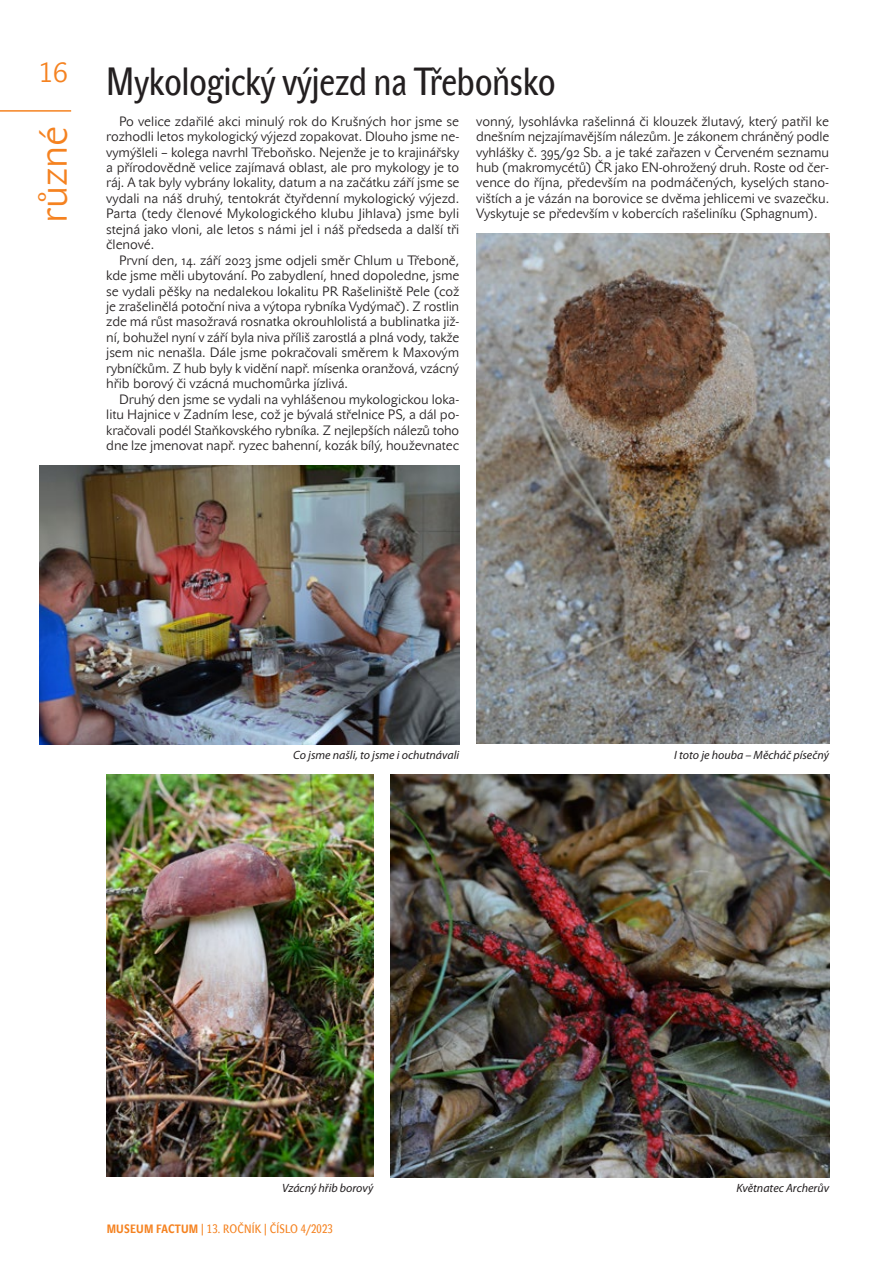
<style>
.page{position:relative;width:893px;height:1263px;background:#fff}
.page>*{position:absolute;margin:0;border:0;box-sizing:border-box;transform-origin:0 0}
.t1{font:39px "John Sans Cond Text CE";color:#231f20}
.kapitola{font:39px "John Sans Lite CE";color:#f58220}
.t2{font:27px "John Sans Lite SCCE";color:#f58220}
.blok{font:13.5px/15.5px "John Sans Lite CE";letter-spacing:-.005em;color:#231f20;text-align:justify}
.popiska{font:italic 12px "Myriad Pro";color:#231f20}
.t3{font:12px "John Sans Cond Text SCCE";letter-spacing:.02em;color:#f58220}
.s1{font-weight:700}
</style>
<div class="page">
<hr style="left:0;top:110px;width:71px;height:2px;background:#f58220">
<img style="left:39px;top:465px;width:420px;height:280px">
<img style="left:476px;top:234px;width:353px;height:510px">
<img style="left:390px;top:774px;width:439px;height:404px">
<img style="left:106px;top:774px;width:267px;height:402px">
<h2 class="t2" style="left:38px;top:57px;width:31px">16</h2>
<h1 class="t1" style="left:106px;top:59px;width:451px">Mykologický výjezd na Třeboňsko</h1>
<p class="blok" style="left:476px;top:113px;width:355px">vonný, lysohlávka rašelinná či klouzek žlutavý, který patřil ke dnešním nejzajímavějším nálezům. Je zákonem chráněný podle vyhlášky č. 395/92 Sb. a je také zařazen v Červeném seznamu hub (makromycétů) ČR jako EN-ohrožený druh. Roste od čer&shy;vence do října, především na podmáčených, kyselých stano&shy;vištích a je vázán na borovice se dvěma jehlicemi ve svazečku.<br>Vyskytuje se především v kobercích rašeliníku (Sphagnum).</p>
<p class="kapitola" style="left:31px;top:223px;width:98px;rotate:-90deg">různé</p>
<p class="blok" style="left:106px;top:113px;width:355px;text-indent:13px">Po velice zdařilé akci minulý rok do Krušných hor jsme se rozhodli letos mykologický výjezd zopakovat. Dlouho jsme ne&shy;vymýšleli – kolega navrhl Třeboňsko. Nejenže je to krajinářsky a přírodovědně velice zajímavá oblast, ale pro mykology je to ráj. A tak byly vybrány lokality, datum a na začátku září jsme se vydali na náš druhý, tentokrát čtyřdenní mykologický výjezd.<br>Parta (tedy členové Mykologického klubu Jihlava) jsme byli stejná jako vloni, ale letos s námi jel i náš předseda a další tři členové.</p>
<p class="blok" style="left:106px;top:252px;width:354px;text-indent:13px">První den, 14. září 2023 jsme odjeli směr Chlum u Třeboně, kde jsme měli ubytování. Po zabydlení, hned dopoledne, jsme se vydali pěšky na nedalekou lokalitu PR Rašeliniště Pele (což je zrašelinělá potoční niva a výtopa rybníka Vydýmač). Z rostlin zde má růst masožravá rosnatka okrouhlolistá a bublinatka již&shy;ní, bohužel nyní v září byla niva příliš zarostlá a plná vody, takže jsem nic nenašla. Dále jsme pokračovali směrem k Maxovým rybníčkům. Z hub byly k vidění např. mísenka oranžová, vzácný hřib borový či vzácná muchomůrka jízlivá.</p>
<p class="blok" style="left:106px;top:391px;width:354px;text-indent:13px">Druhý den jsme se vydali na vyhlášenou mykologickou loka&shy;litu Hajnice v Zadním lese, což je bývalá střelnice PS, a dál po&shy;kračovali podél Staňkovského rybníka. Z nejlepších nálezů toho dne lze jmenovat např. ryzec bahenní, kozák bílý, houževnatec</p>
<p class="popiska" style="left:293px;top:748px;width:167px">Co jsme našli, to jsme i ochutnávali</p>
<p class="popiska" style="left:674px;top:748px;width:156px">I toto je houba – Měcháč písečný</p>
<p class="popiska" style="left:282px;top:1180px;width:93px">Vzácný hřib borový</p>
<p class="popiska" style="left:736px;top:1180px;width:94px">Květnatec Archerův</p>
<p class="t3" style="left:107px;top:1222px;width:228px"><span class="s1">MUSEUM FACTUM</span> | 13. ROČNÍK | ČÍSLO 4/2023</p>
</div>
